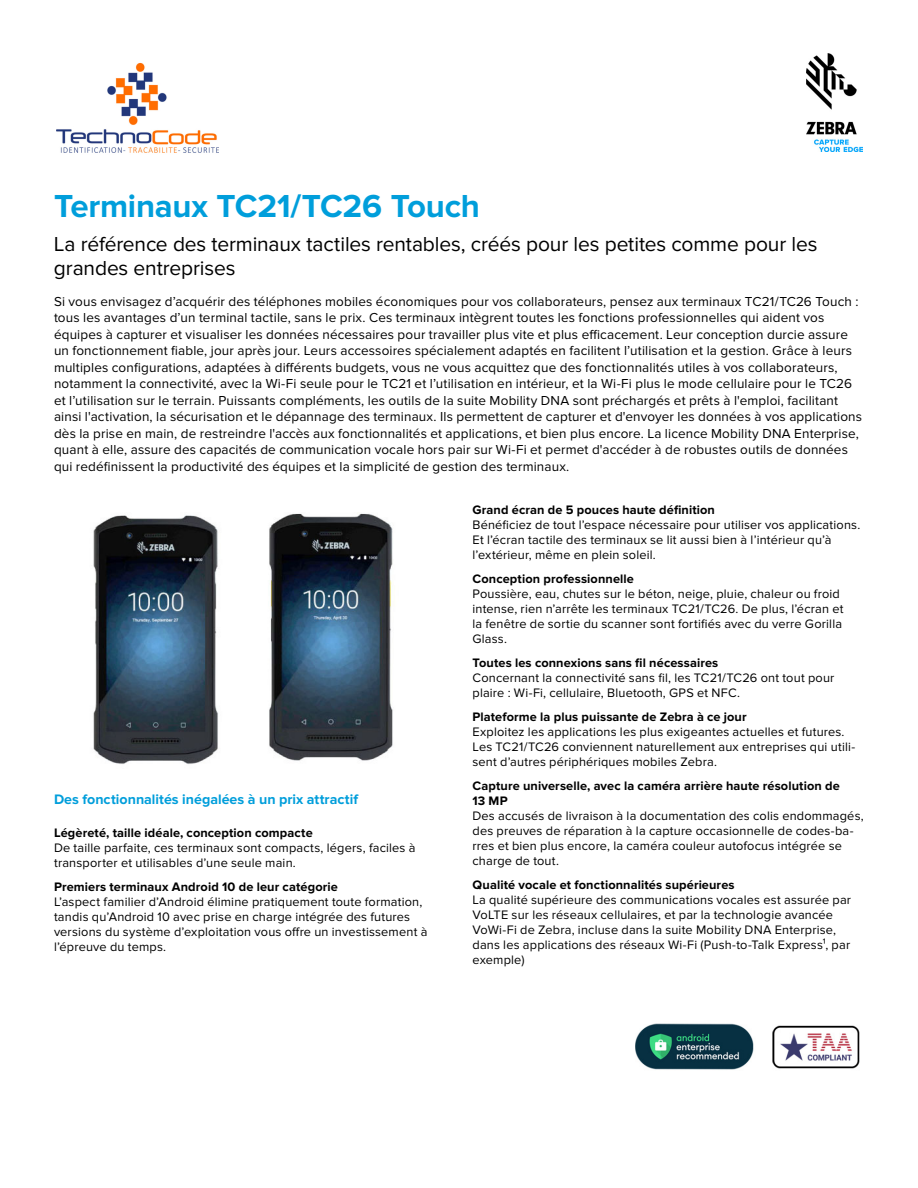
<style>
.page{position:relative;width:918px;height:1188px;background:#fff}
.page>*{position:absolute;margin:0;border:0;box-sizing:border-box;transform-origin:0 0}
.t1{font:700 33px "Proxima Nova";letter-spacing:-.005em;color:#009edb}
.t2{font:21px/24px "Proxima Nova";letter-spacing:-.005em;color:#000}
.t3{font:700 14.25px "Proxima Nova";color:#009edb}
.t4{font:13.5px/16.5px "Proxima Nova";letter-spacing:.01em;color:#000}
.t5{font:12.75px/15px "Proxima Nova";letter-spacing:.015em;color:#000}
.t6{font:700 12.75px/15px "Proxima Nova";letter-spacing:.01em;color:#000}
</style>
<div class="page">
<img style="left:806px;top:54px;width:56px;height:97px">
<img style="left:635px;top:1023px;width:225px;height:47px">
<img style="left:93px;top:513px;width:300px;height:251px">
<img style="left:57px;top:62px;width:162px;height:91px">
<h1 class="t1" style="left:54px;top:187px;width:428px">Terminaux TC21/TC26 Touch</h1>
<h2 class="t2" style="left:54px;top:233px;width:765px">La référence des terminaux tactiles rentables, créés pour les petites comme pour les grandes entreprises</h2>
<p class="t4" style="left:54px;top:293px;width:810px">Si vous envisagez d’acquérir des téléphones mobiles économiques pour vos collaborateurs, pensez aux terminaux TC21/TC26 Touch : tous les avantages d’un terminal tactile, sans le prix. Ces terminaux intègrent toutes les fonctions professionnelles qui aident vos équipes à capturer et visualiser les données nécessaires pour travailler plus vite et plus efficacement. Leur conception durcie assure un fonctionnement fiable, jour après jour. Leurs accessoires spécialement adaptés en facilitent l’utilisation et la gestion. Grâce à leurs multiples configurations, adaptées à différents budgets, vous ne vous acquittez que des fonctionnalités utiles à vos collaborateurs, notamment la connectivité, avec la Wi-Fi seule pour le TC21 et l’utilisation en intérieur, et la Wi-Fi plus le mode cellulaire pour le TC26 et l’utilisation sur le terrain. Puissants compléments, les outils de la suite Mobility DNA sont préchargés et prêts à l'emploi, facilitant ainsi l'activation, la sécurisation et le dépannage des terminaux. Ils permettent de capturer et d'envoyer les données à vos applications dès la prise en main, de restreindre l'accès aux fonctionnalités et applications, et bien plus encore. La licence Mobility DNA Enterprise, quant à elle, assure des capacités de communication vocale hors pair sur Wi-Fi et permet d'accéder à de robustes outils de données qui redéfinissent la productivité des équipes et la simplicité de gestion des terminaux.</p>
<p class="t3" style="left:54px;top:791px;width:306px">Des fonctionnalités inégalées à un prix attractif</p>
<p class="t6" style="left:54px;top:826px;width:260px">Légèreté, taille idéale, conception compacte</p>
<p class="t5" style="left:54px;top:841px;width:363px">De taille parfaite, ces terminaux sont compacts, légers, faciles à transporter et utilisables d’une seule main.</p>
<p class="t6" style="left:54px;top:880px;width:285px">Premiers terminaux Android 10 de leur catégorie</p>
<p class="t5" style="left:54px;top:895px;width:375px">L’aspect familier d’Android élimine pratiquement toute formation, tandis qu’Android 10 avec prise en charge intégrée des futures versions du système d’exploitation vous offre un investissement à l’épreuve du temps.</p>
<p class="t6" style="left:472px;top:503px;width:244px">Grand écran de 5 pouces haute définition</p>
<p class="t5" style="left:472px;top:518px;width:389px">Bénéficiez de tout l’espace nécessaire pour utiliser vos applications.<br>Et l’écran tactile des terminaux se lit aussi bien à l’intérieur qu’à l’extérieur, même en plein soleil.</p>
<p class="t6" style="left:472px;top:572px;width:163px">Conception professionnelle</p>
<p class="t5" style="left:472px;top:587px;width:373px">Poussière, eau, chutes sur le béton, neige, pluie, chaleur ou froid intense, rien n’arrête les terminaux TC21/TC26. De plus, l’écran et la fenêtre de sortie du scanner sont fortifiés avec du verre Gorilla Glass.</p>
<p class="t6" style="left:472px;top:656px;width:247px">Toutes les connexions sans fil nécessaires</p>
<p class="t5" style="left:472px;top:671px;width:363px">Concernant la connectivité sans fil, les TC21/TC26 ont tout pour plaire : Wi-Fi, cellulaire, Bluetooth, GPS et NFC.</p>
<p class="t6" style="left:472px;top:710px;width:276px">Plateforme la plus puissante de Zebra à ce jour</p>
<p class="t5" style="left:472px;top:725px;width:384px">Exploitez les applications les plus exigeantes actuelles et futures.<br>Les TC21/TC26 conviennent naturellement aux entreprises qui utili&shy;sent d’autres périphériques mobiles Zebra.</p>
<p class="t6" style="left:472px;top:779px;width:369px">Capture universelle, avec la caméra arrière haute résolution de<br>13 MP</p>
<p class="t5" style="left:472px;top:809px;width:393px">Des accusés de livraison à la documentation des colis endommagés, des preuves de réparation à la capture occasionnelle de codes-ba&shy;rres et bien plus encore, la caméra couleur autofocus intégrée se charge de tout.</p>
<p class="t6" style="left:472px;top:878px;width:264px">Qualité vocale et fonctionnalités supérieures</p>
<p class="t5" style="left:472px;top:893px;width:380px">La qualité supérieure des communications vocales est assurée par VoLTE sur les réseaux cellulaires, et par la technologie avancée VoWi-Fi de Zebra, incluse dans la suite Mobility DNA Enterprise, dans les applications des réseaux Wi-Fi (Push-to-Talk Express¹, par exemple)</p>
</div>
